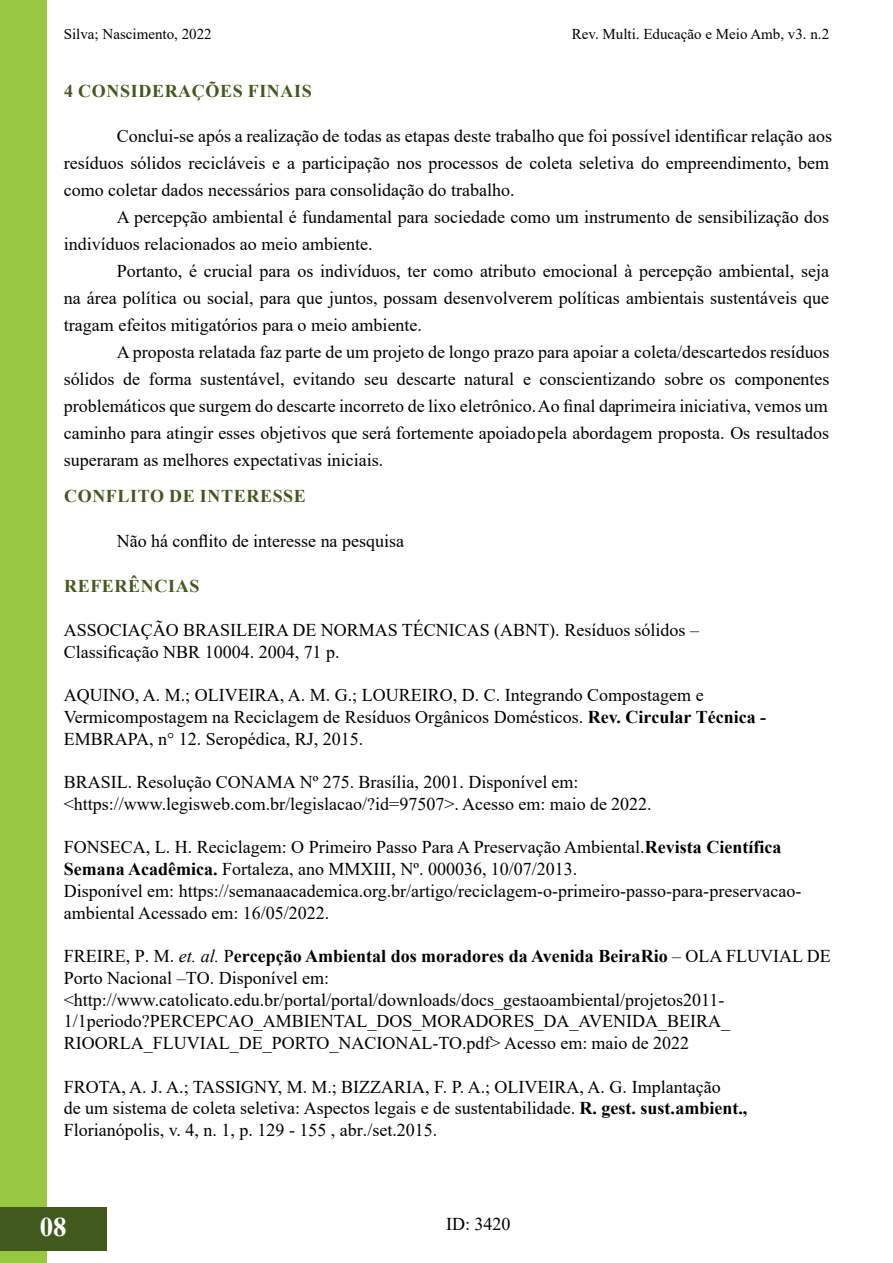
<style>
.page{position:relative;width:893px;height:1263px;background:#fff}
.page>*{position:absolute;margin:0;border:0;box-sizing:border-box;transform-origin:0 0}
.t1{font:700 27px "Times New Roman";color:#fff}
.t2{font:18px/21.8px "Times New Roman";color:#000}
.t3{font:700 18px "Times New Roman";letter-spacing:.035em;color:#41591d}
.t4{font:15px "Times New Roman";color:#000}
.s1{font-weight:700}
.s2{font-style:italic}
</style>
<div class="page">
<div style="left:0;top:0;width:47px;height:1262px;background:#98c841"></div>
<div style="left:0;top:1207px;width:106px;height:43px;background:#41591d"></div>
<p class="t4" style="left:64px;top:23px;width:149px">Silva; Nascimento, 2022</p>
<p class="t4" style="left:572px;top:23px;width:259px">Rev. Multi. Educação e Meio Amb, v3. n.2</p>
<p class="t3" style="left:64px;top:78px;width:249px">4 CONSIDERAÇÕES FINAIS</p>
<p class="t2" style="left:64px;top:122px;width:770px;line-height:27px;text-indent:53px">Conclui-se após a realização de todas as etapas deste trabalho que foi possível identificar relação aos resíduos sólidos recicláveis e a participação nos processos de coleta seletiva do empreendimento, bem como coletar dados necessários para consolidação do trabalho.</p>
<p class="t2" style="left:64px;top:203px;width:767px;line-height:27px;text-indent:53px">A percepção ambiental é fundamental para sociedade como um instrumento de sensibilização dos indivíduos relacionados ao meio ambiente.</p>
<p class="t2" style="left:64px;top:257px;width:767px;line-height:27px;text-align:justify;text-indent:53px">Portanto, é crucial para os indivíduos, ter como atributo emocional à percepção ambiental, seja na área política ou social, para que juntos, possam desenvolverem políticas ambientais sustentáveis que tragam efeitos mitigatórios para o meio ambiente.</p>
<p class="t2" style="left:64px;top:338px;width:767px;line-height:27px;text-align:justify;text-indent:53px">A proposta relatada faz parte de um projeto de longo prazo para apoiar a coleta/descartedos resíduos sólidos de forma sustentável, evitando seu descarte natural e conscientizando sobre os componentes problemáticos que surgem do descarte incorreto de lixo eletrônico.Ao final daprimeira iniciativa, vemos um caminho para atingir esses objetivos que será fortemente apoiadopela abordagem proposta. Os resultados superaram as melhores expectativas iniciais.</p>
<p class="t3" style="left:64px;top:483px;width:243px">CONFLITO DE INTERESSE</p>
<p class="t2" style="left:117px;top:530px;width:289px">Não há conflito de interesse na pesquisa</p>
<p class="t3" style="left:64px;top:573px;width:137px">REFERÊNCIAS</p>
<p class="t2" style="left:64px;top:618px;width:637px">ASSOCIAÇÃO BRASILEIRA DE NORMAS TÉCNICAS (ABNT). Resíduos sólidos –<br>Classificação NBR 10004. 2004, 71 p.</p>
<p class="t2" style="left:64px;top:684px;width:704px">AQUINO, A. M.; OLIVEIRA, A. M. G.; LOUREIRO, D. C. Integrando Compostagem e<br>Vermicompostagem na Reciclagem de Resíduos Orgânicos Domésticos. <span class="s1">Rev. Circular Técnica -<br></span>EMBRAPA, n° 12. Seropédica, RJ, 2015.</p>
<p class="t2" style="left:64px;top:771px;width:589px">BRASIL. Resolução CONAMA Nº 275. Brasília, 2001. Disponível em: &lt;https://www.legisweb.com.br/legislacao/?id=97507&gt;. Acesso em: maio de 2022.</p>
<p class="t2" style="left:64px;top:836px;width:739px">FONSECA, L. H. Reciclagem: O Primeiro Passo Para A Preservação Ambiental. <span class="s1">Revista Científica Semana Acadêmica.</span> Fortaleza, ano MMXIII, Nº. 000036, 10/07/2013.<br>Disponível em: https://semanaacademica.org.br/artigo/reciclagem-o-primeiro-passo-para- preservacao&shy;ambiental Acessado em: 16/05/2022.</p>
<p class="t2" style="left:64px;top:944px;width:769px">FREIRE, P. M. <span class="s2">et. al.</span> P<span class="s1">ercepção Ambiental dos moradores da Avenida Beira Rio</span> – OLA FLUVIAL DE Porto Nacional –TO. Disponível em: &lt;http://www.catolicato.edu.br/portal/portal/downloads/docs_gestaoambiental/projetos2011- 1/1periodo?PERCEPCAO_AMBIENTAL_DOS_MORADORES_DA_AVENIDA_BEIRA_ RIOORLA_FLUVIAL_DE_PORTO_NACIONAL-TO.pdf&gt; Acesso em: maio de 2022</p>
<p class="t2" style="left:64px;top:1075px;width:685px">FROTA, A. J. A.; TASSIGNY, M. M.; BIZZARIA, F. P. A.; OLIVEIRA, A. G. Implantação<br>de um sistema de coleta seletiva: Aspectos legais e de sustentabilidade. <span class="s1">R. gest. sust. ambient.,<br></span>Florianópolis, v. 4, n. 1, p. 129 - 155 , abr./set.2015.</p>
<h1 class="t1" style="left:40px;top:1207px;width:29px">08</h1>
<p class="t2" style="left:446px;top:1213px;width:66px">ID: 3420</p>
</div>
